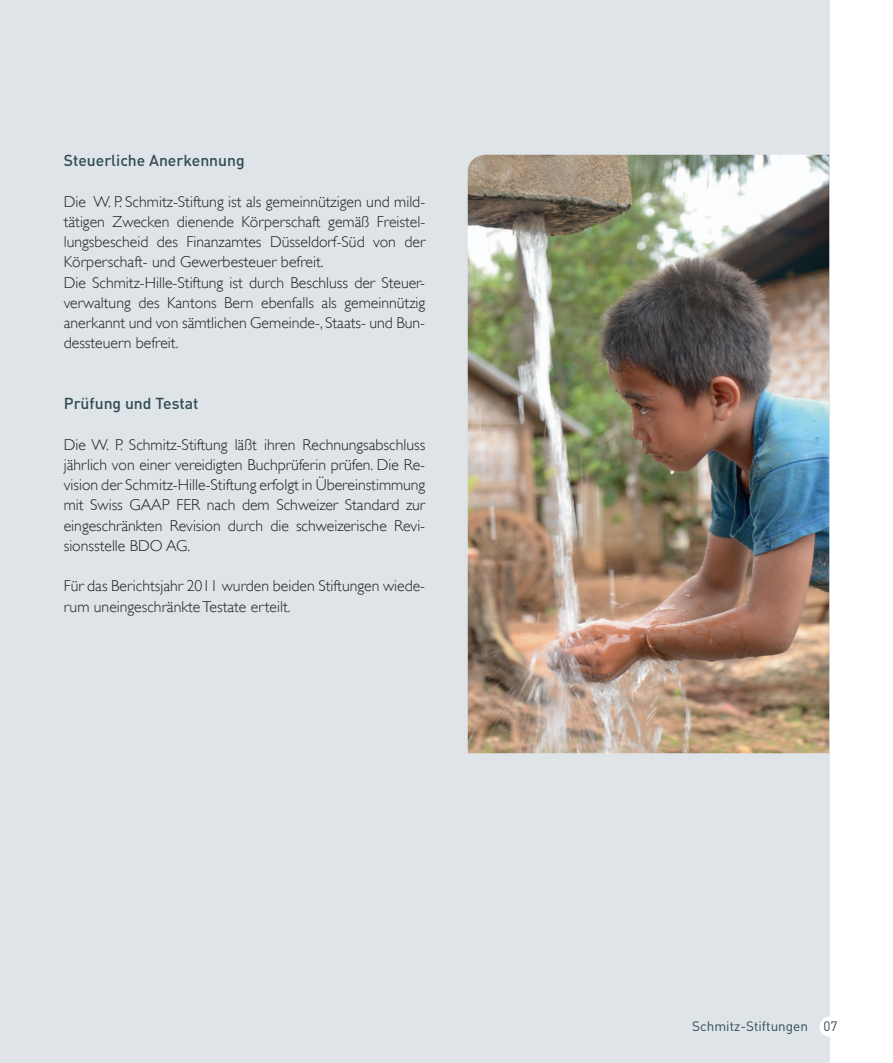
<style>
.page{position:relative;width:893px;height:1063px;background:#fff}
.page>*{position:absolute;margin:0;border:0;box-sizing:border-box;transform-origin:0 0}
.t1{font:300 15.75px/20.2px "Gill Sans";color:#231f20}
.t2{font:500 15.75px "DIN";color:#304c51}
.t3{font:13.5px "DIN";color:#304c51}
</style>
<div class="page">
<div style="left:0;top:0;width:829px;height:1063px;background:#dee4e7"></div>
<div style="left:819px;top:1017px;width:21px;height:20px;background:#fff;border-radius:50%"></div>
<img style="left:468px;top:155px;width:361px;height:598px">
<p class="t2" style="left:64px;top:155px;width:182px">Steuerliche Anerkennung</p>
<p class="t1" style="left:64px;top:191px;width:363px">Die W. P. Schmitz-Stiftung ist als gemeinnützigen und mild&shy;tätigen Zwecken dienende Körperschaft gemäß Freistel&shy;lungsbescheid des Finanzamtes Düsseldorf-Süd von der Körperschaft- und Gewerbesteuer befreit.<br>Die Schmitz-Hille-Stiftung ist durch Beschluss der Steuer&shy;verwaltung des Kantons Bern ebenfalls als gemeinnützig anerkannt und von sämtlichen Gemeinde-, Staats- und Bun&shy;dessteuern befreit.</p>
<p class="t2" style="left:64px;top:398px;width:136px">Prüfung und Testat</p>
<p class="t1" style="left:64px;top:434px;width:363px;text-align:justify">Die W. P. Schmitz-Stiftung läßt ihren Rechnungsabschluss jährlich von einer vereidigten Buchprüferin prüfen. Die Re&shy;vision der Schmitz-Hille-Stiftung erfolgt in Übereinstimmung mit Swiss GAAP FER nach dem Schweizer Standard zur eingeschränkten Revision durch die schweizerische Revi&shy;sionsstelle BDO AG.</p>
<p class="t1" style="left:64px;top:576px;width:363px">Für das Berichtsjahr 2011 wurden beiden Stiftungen wiede&shy;rum uneingeschränkte Testate erteilt.</p>
<p class="t3" style="left:692px;top:1022px;width:147px">Schmitz-Stiftungen 07</p>
</div>
